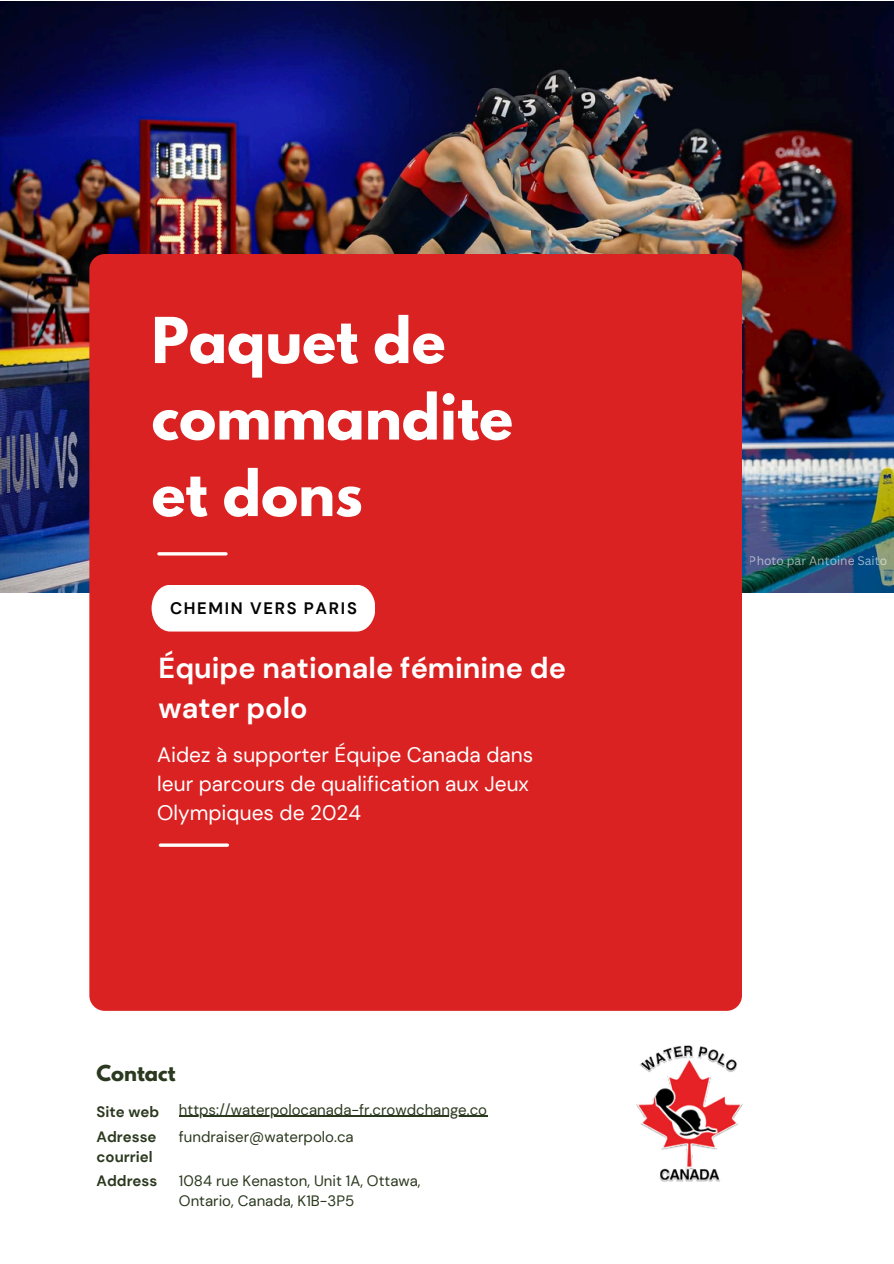
<style>
.page{position:relative;width:894px;height:1264px;background:#fff}
.page>*{position:absolute;margin:0;border:0;box-sizing:border-box;transform-origin:0 0}
.t1{font:700 55.95px/76.5px "League Spartan";color:#fff}
.t2{font:700 28.95px/39.8px "DM Sans";color:#fff}
.t3{font:20.85px/29px "DM Sans";color:#fff}
.t4{font:700 19.5px "League Spartan";color:#2b391f}
.t5{font:700 16.65px "DM Sans";letter-spacing:.1em;color:#040404}
.t6{font:15px/20.2px "DM Sans";color:#2b391f}
.t7{font:700 15px/20.2px "DM Sans";color:#2b391f}
.t8{font:12px "Canva Sans";color:#fff}
</style>
<div class="page">
<img style="left:0;top:1px;width:893px;height:591px">
<div style="left:89px;top:254px;width:652px;height:756px;background:#db2222;border-radius:15px"></div>
<hr style="left:160px;top:843px;width:67px;height:3px;background:#fff">
<div style="left:151px;top:585px;width:224px;height:46px;background:#fff"></div>
<img style="left:636px;top:1045px;width:106px;height:136px">
<hr style="left:179px;top:1115px;width:308px;height:1px;background:#2b391f">
<hr style="left:159px;top:552px;width:67px;height:3px;background:#fff">
<h1 class="t1" style="left:151px;top:309px;width:363px">Paquet de commandite et dons</h1>
<h2 class="t5" style="left:170px;top:597px;width:188px">CHEMIN VERS PARIS</h2>
<h5 class="t2" style="left:159px;top:648px;width:409px">Équipe nationale féminine de water polo</h5>
<h4 class="t3" style="left:157px;top:740px;width:377px">Aidez à supporter Équipe Canada dans leur parcours de qualification aux Jeux<br>Olympiques de 2024</h4>
<h3 class="t4" style="left:97px;top:1063px;width:80px">Contact</h3>
<p class="t7" style="left:97px;top:1101px;width:64px">Site web</p>
<h6 class="t6" style="left:179px;top:1099px;width:309px">https://waterpolocanada-fr.crowdchange.co</h6>
<h6 class="t7" style="left:97px;top:1126px;width:61px">Adresse courriel</h6>
<p class="t6" style="left:179px;top:1170px;width:243px">1084 rue Kenaston, Unit 1A, Ottawa,<br>Ontario, Canada, K1B-3P5</p>
<p class="t6" style="left:179px;top:1126px;width:176px">fundraiser@waterpolo.ca</p>
<h6 class="t7" style="left:97px;top:1170px;width:62px">Address</h6>
<p class="t8" style="left:748px;top:552px;width:140px">Photo par Antoine Saito</p>
</div>
